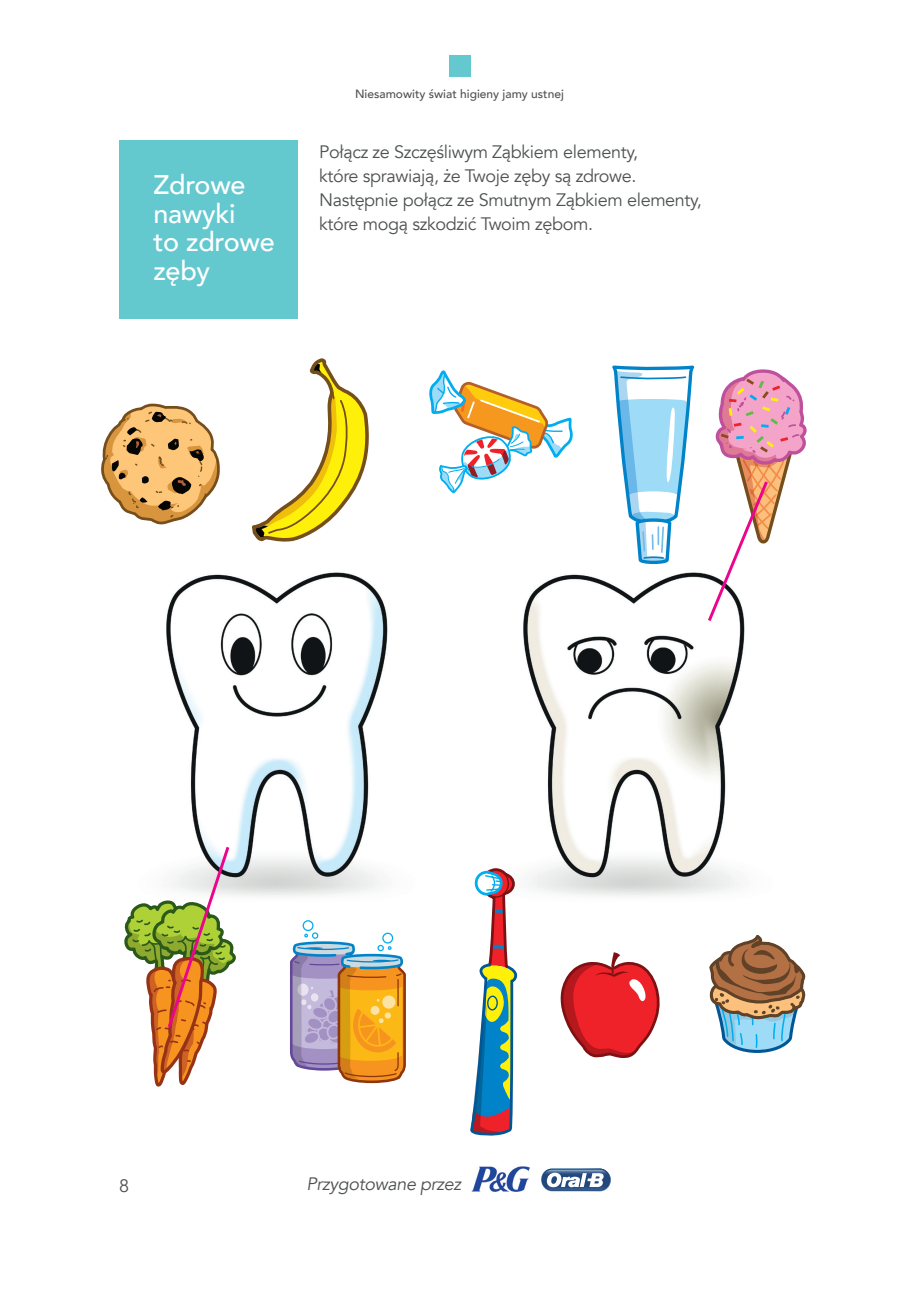
<style>
.page{position:relative;width:919px;height:1289px;background:#fff}
.page>*{position:absolute;margin:0;border:0;box-sizing:border-box;transform-origin:0 0}
.t1{font:500 27px/28.5px "Avenir";letter-spacing:-.01em;color:#fff}
.t2{font:18px/24px "Avenir";letter-spacing:-.02em;color:#4f5252}
.t3{font:italic 18px "Avenir";letter-spacing:-.02em;color:#4f5252}
.t4{font:500 12px "Avenir";color:#4f5252}
</style>
<div class="page">
<div style="left:448px;top:55px;width:22px;height:22px;background:#64c8cf"></div>
<img style="left:472px;top:1166px;width:57px;height:25px">
<svg style="left:541px;top:1168px;width:70px;height:24px"></svg>
<img style="left:166px;top:572px;width:222px;height:360px">
<img style="left:523px;top:572px;width:237px;height:364px">
<svg style="left:470px;top:868px;width:48px;height:268px"></svg>
<div style="left:302px;top:920px;width:11px;height:11px;border:1px solid #00aeef;border-radius:50%"></div>
<svg style="left:290px;top:932px;width:116px;height:152px;background:#caaa87"></svg>
<svg style="left:101px;top:403px;width:119px;height:121px"></svg>
<svg style="left:252px;top:358px;width:117px;height:184px"></svg>
<svg style="left:429px;top:370px;width:144px;height:123px"></svg>
<svg style="left:560px;top:952px;width:100px;height:106px"></svg>
<svg style="left:709px;top:936px;width:97px;height:117px"></svg>
<svg style="left:705px;top:369px;width:102px;height:255px"></svg>
<svg style="left:124px;top:843px;width:114px;height:244px"></svg>
<svg style="left:612px;top:365px;width:83px;height:199px"></svg>
<div style="left:119px;top:140px;width:179px;height:179px;background:#64c8cf"></div>
<h1 class="t1" style="left:153px;top:169px;width:123px">Zdrowe nawyki<br>to zdrowe zęby</h1>
<p class="t4" style="left:355px;top:84px;width:210px">Niesamowity świat higieny jamy ustnej</p>
<p class="t2" style="left:319px;top:140px;width:384px">Połącz ze Szczęśliwym Ząbkiem elementy,<br>które sprawiają, że Twoje zęby są zdrowe.<br>Następnie połącz ze Smutnym Ząbkiem elementy, które mogą szkodzić Twoim zębom.</p>
<p class="t2" style="left:119px;top:1173px;width:12px">8</p>
<p class="t3" style="left:306px;top:1173px;width:156px">Przygotowane przez</p>
</div>
